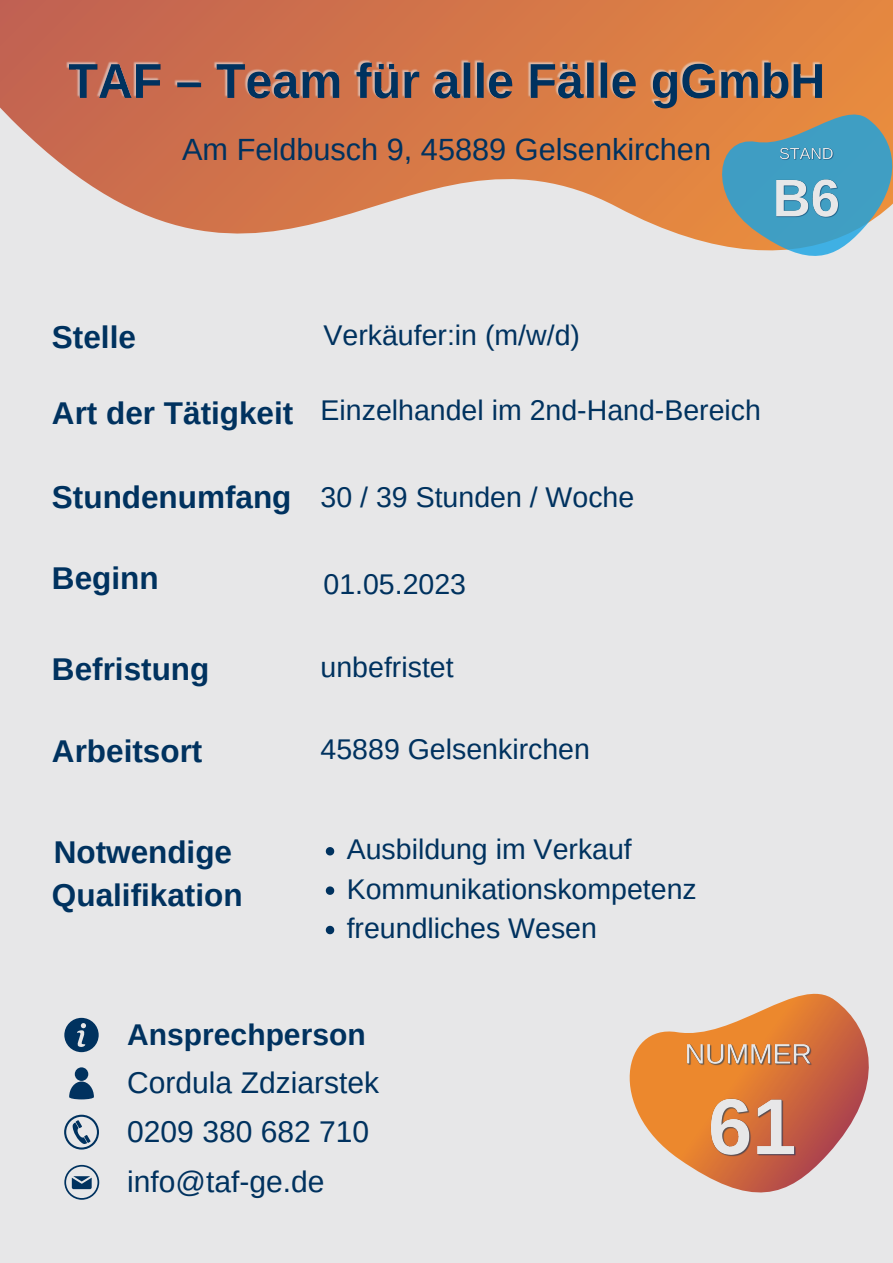
<style>
.page{position:relative;width:893px;height:1263px;background:#e7e7e8}
.page>*{position:absolute;margin:0;border:0;box-sizing:border-box;transform-origin:0 0}
.t1{font:700 31.5px/43.9px "Arimo";color:#00325f}
.t2{font:30.67px "Arimo";color:#00325f}
.t3{font:30px "Arimo";color:#00325f}
.t4{font:700 30px "Arimo";color:#00325f}
.t5{font:28.5px/39.4px "Arimo";color:#00325f}
</style>
<div class="page">
<svg style="left:0;top:0;width:893px;height:236px"></svg>
<svg style="left:64px;top:1018px;width:35px;height:34px"></svg>
<svg style="left:69px;top:1067px;width:25px;height:32px"></svg>
<svg style="left:64px;top:1115px;width:35px;height:34px"></svg>
<svg style="left:64px;top:1165px;width:35px;height:35px"></svg>
<svg style="left:629px;top:993px;width:240px;height:200px"></svg>
<img style="left:63px;top:50px;width:762px;height:59px">
<img style="left:684px;top:1038px;width:138px;height:136px">
<svg style="left:326px;top:847px;width:8px;height:8px"></svg>
<svg style="left:326px;top:886px;width:8px;height:9px"></svg>
<svg style="left:326px;top:926px;width:8px;height:8px"></svg>
<svg style="left:684px;top:53px;width:209px;height:203px;background:#a39179"></svg>
<img style="left:772px;top:144px;width:69px;height:85px">
<p class="t2" style="left:182px;top:132px;width:530px">Am Feldbusch 9, 45889 Gelsenkirchen</p>
<p class="t1" style="left:52px;top:315px;width:85px">Stelle</p>
<p class="t5" style="left:323px;top:315px;width:258px">Verkäufer:in (m/w/d)</p>
<p class="t1" style="left:52px;top:391px;width:243px">Art der Tätigkeit</p>
<p class="t5" style="left:321px;top:391px;width:442px">Einzelhandel im 2nd-Hand-Bereich</p>
<p class="t1" style="left:52px;top:475px;width:241px">Stundenumfang</p>
<p class="t5" style="left:321px;top:478px;width:315px">30 / 39 Stunden / Woche</p>
<p class="t1" style="left:52px;top:556px;width:108px">Beginn</p>
<p class="t5" style="left:323px;top:564px;width:144px">01.05.2023</p>
<p class="t1" style="left:52px;top:647px;width:159px">Befristung</p>
<p class="t5" style="left:321px;top:648px;width:135px">unbefristet</p>
<p class="t1" style="left:52px;top:729px;width:152px">Arbeitsort</p>
<p class="t5" style="left:321px;top:730px;width:271px">45889 Gelsenkirchen</p>
<p class="t1" style="left:52px;top:830px;width:192px">Notwendige<br>Qualifikation</p>
<p class="t5" style="left:347px;top:830px;width:352px">Ausbildung im Verkauf<br>Kommunikationskompetenz freundliches Wesen</p>
<p class="t4" style="left:127px;top:1018px;width:240px">Ansprechperson</p>
<p class="t3" style="left:127px;top:1066px;width:253px">Cordula Zdziarstek</p>
<p class="t3" style="left:127px;top:1114px;width:243px">0209 380 682 710</p>
<p class="t3" style="left:127px;top:1165px;width:199px">info@taf-ge.de</p>
</div>
